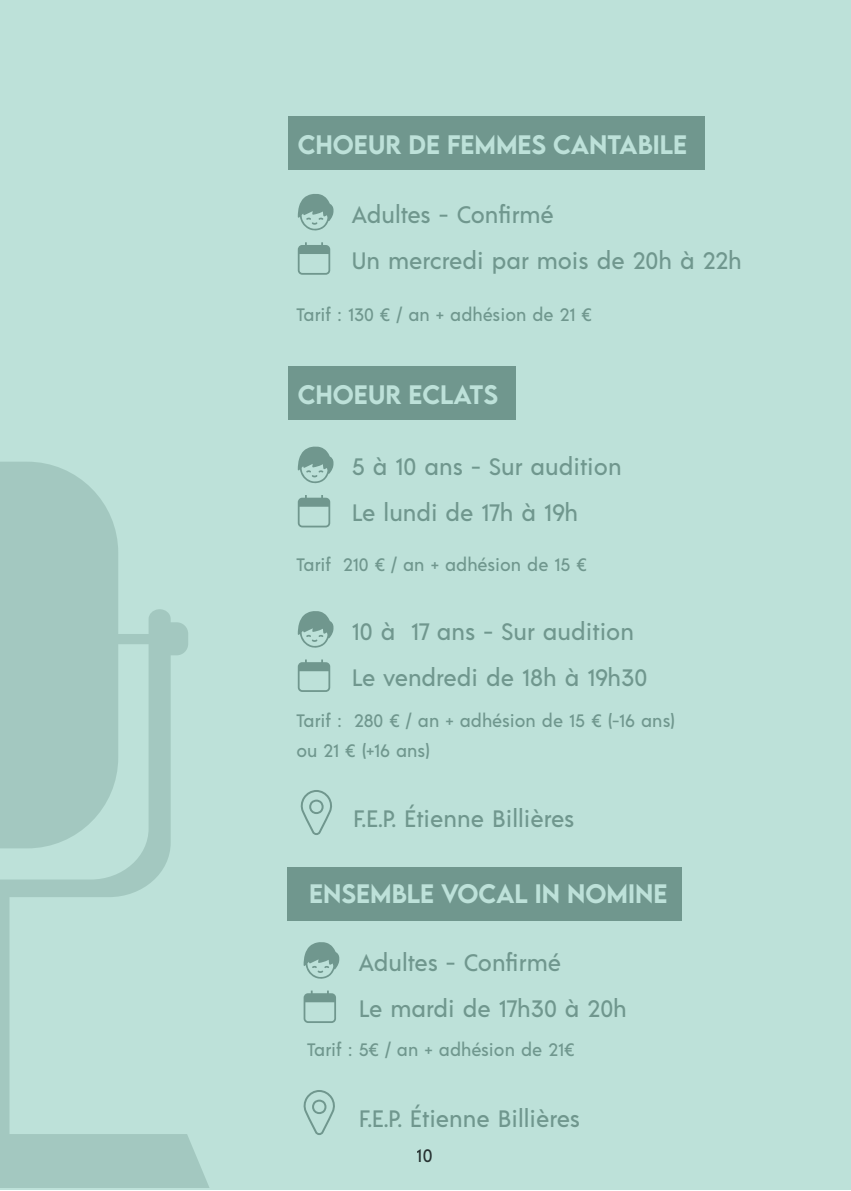
<style>
.page{position:relative;width:851px;height:1191px;background:#fff}
.page>*{position:absolute;margin:0;border:0;box-sizing:border-box;transform-origin:0 0}
.t1{font:500 23.8px/46px "Acre";color:#70978e}
.t2{font:500 23.8px "LEMONMILK";color:#bde1d9}
.t3{font:500 18px/30px "Acre";color:#70978e}
.t4{font:500 18px "Acre";color:#35393b}
</style>
<div class="page">
<div style="left:0;top:0;width:850px;height:1189px;background:#bde1d9"></div>
<svg style="left:303px;top:1090px;width:32px;height:45px"></svg>
<div style="left:287px;top:867px;width:394px;height:53px;background:#70978e"></div>
<svg style="left:303px;top:942px;width:36px;height:37px"></svg>
<svg style="left:303px;top:990px;width:33px;height:33px"></svg>
<div style="left:288px;top:117px;width:416px;height:53px;background:#70978e"></div>
<div style="left:288px;top:366px;width:228px;height:53px;background:#70978e"></div>
<svg style="left:298px;top:194px;width:35px;height:37px"></svg>
<svg style="left:298px;top:242px;width:32px;height:33px"></svg>
<svg style="left:298px;top:446px;width:35px;height:37px"></svg>
<svg style="left:298px;top:495px;width:32px;height:32px"></svg>
<svg style="left:298px;top:611px;width:35px;height:37px"></svg>
<svg style="left:298px;top:659px;width:32px;height:33px"></svg>
<svg style="left:300px;top:790px;width:32px;height:45px"></svg>
<svg style="left:0;top:462px;width:209px;height:725px"></svg>
<p class="t2" style="left:298px;top:129px;width:390px">CHOEUR DE FEMMES CANTABILE</p>
<p class="t1" style="left:352px;top:190px;width:391px">Adultes - Confirmé<br>Un mercredi par mois de 20h à 22h</p>
<p class="t3" style="left:296px;top:298px;width:297px">Tarif : 130 € / an + adhésion de 21 €</p>
<p class="t2" style="left:298px;top:378px;width:202px">CHOEUR ECLATS</p>
<p class="t1" style="left:352px;top:442px;width:271px">5 à 10 ans - Sur audition<br>Le lundi de 17h à 19h</p>
<p class="t3" style="left:296px;top:548px;width:292px">Tarif 210 € / an + adhésion de 15 €</p>
<p class="t1" style="left:352px;top:607px;width:297px">10 à 17 ans - Sur audition<br>Le vendredi de 18h à 19h30</p>
<p class="t3" style="left:296px;top:704px;width:380px">Tarif : 280 € / an + adhésion de 15 € (-16 ans) ou 21 € (+16 ans)</p>
<p class="t1" style="left:353px;top:794px;width:223px">F.E.P. Étienne Billières</p>
<p class="t2" style="left:309px;top:877px;width:360px">ENSEMBLE VOCAL iN NOMiNE</p>
<p class="t1" style="left:359px;top:938px;width:269px">Adultes - Confirmé<br>Le mardi de 17h30 à 20h</p>
<p class="t3" style="left:307px;top:1033px;width:269px">Tarif : 5€ / an + adhésion de 21€</p>
<p class="t1" style="left:359px;top:1094px;width:223px">F.E.P. Étienne Billières</p>
<p class="t4" style="left:417px;top:1143px;width:17px">10</p>
</div>
